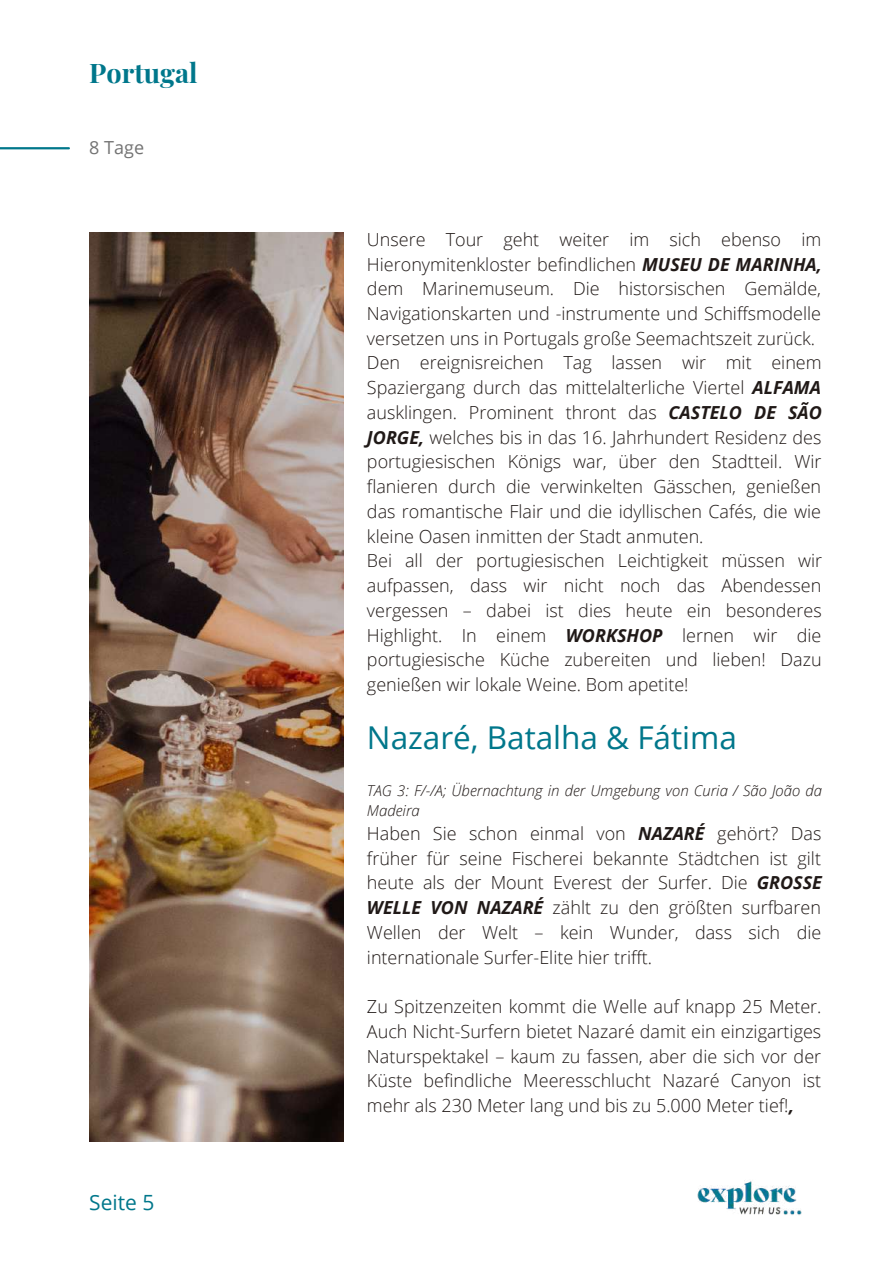
<style>
.page{position:relative;width:893px;height:1264px;background:#fff}
.page>*{position:absolute;margin:0;border:0;box-sizing:border-box;transform-origin:0 0}
.t1{font:31.5px "Open Sans";color:#00778b}
.t2{font:700 27px "Playfair Display";color:#00778b}
.t3{font:21px "Open Sans";color:#00778b}
.t4{font:300 18px/24.8px "Open Sans";color:#201917;text-align:justify}
.t5{font:18px "Open Sans";color:#737373}
.t6{font:italic 300 15px/20.2px "Open Sans";color:#201917}
.s1{font-weight:700;font-style:italic}
</style>
<div class="page">
<img style="left:89px;top:233px;width:254px;height:908px">
<img style="left:697px;top:1180px;width:105px;height:35px">
<hr style="left:0;top:147px;width:69px;height:2px;background:#00778b">
<h2 class="t2" style="left:89px;top:54px;width:110px">Portugal</h2>
<p class="t5" style="left:89px;top:135px;width:56px">8 Tage</p>
<p class="t3" style="left:89px;top:1187px;width:67px">Seite 5</p>
<p class="t4" style="left:367px;top:226px;width:456px;text-align:left">Unsere Tour geht weiter im sich ebenso im Hieronymitenkloster befindlichen <span class="s1">MUSEU DE MARINHA, </span>dem Marinemuseum. Die historsischen Gemälde, Navigationskarten und -instrumente und Schiffsmodelle versetzen uns in Portugals große Seemachtszeit zurück.<br>Den ereignisreichen Tag lassen wir mit einem Spaziergang durch das mittelalterliche Viertel <span class="s1">ALFAMA </span>ausklingen. Prominent thront das <span class="s1">CASTELO DE SÃO JORGE,</span> welches bis in das 16. Jahrhundert Residenz des portugiesischen Königs war, über den Stadtteil. Wir flanieren durch die verwinkelten Gässchen, genießen das romantische Flair und die idyllischen Cafés, die wie kleine Oasen inmitten der Stadt anmuten.<br>Bei all der portugiesischen Leichtigkeit müssen wir aufpassen, dass wir nicht noch das Abendessen vergessen – dabei ist dies heute ein besonderes Highlight. In einem <span class="s1">WORKSHOP</span> lernen wir die portugiesische Küche zubereiten und lieben! Dazu genießen wir lokale Weine. Bom apetite!</p>
<h1 class="t1" style="left:367px;top:715px;width:371px">Nazaré, Batalha &amp; Fátima</h1>
<p class="t6" style="left:367px;top:780px;width:456px">TAG 3: F/-/A; Übernachtung in der Umgebung von Curia / São João da<br>Madeira</p>
<p class="t4" style="left:367px;top:820px;width:456px">Haben Sie schon einmal von <span class="s1">NAZARÉ</span> gehört? Das früher für seine Fischerei bekannte Städtchen ist gilt heute als der Mount Everest der Surfer. Die <span class="s1">GROSSE WELLE VON NAZARÉ</span> zählt zu den größten surfbaren Wellen der Welt – kein Wunder, dass sich die internationale Surfer-Elite hier trifft.</p>
<p class="t4" style="left:367px;top:993px;width:456px">Zu Spitzenzeiten kommt die Welle auf knapp 25 Meter.<br>Auch Nicht-Surfern bietet Nazaré damit ein einzigartiges Naturspektakel – kaum zu fassen, aber die sich vor der Küste befindliche Meeresschlucht Nazaré Canyon ist mehr als 230 Meter lang und bis zu 5.000 Meter tief!<span class="s1">,</span></p>
</div>
